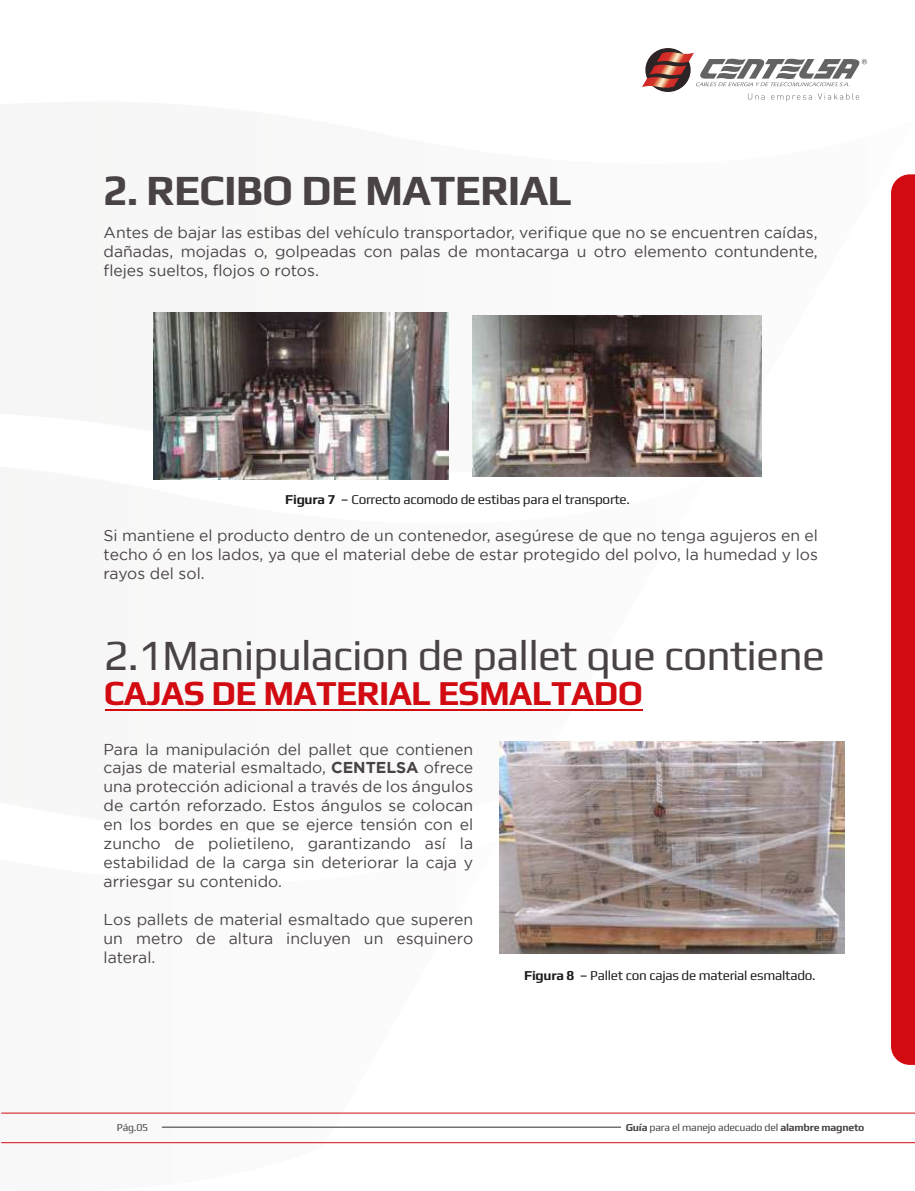
<style>
.page{position:relative;width:915px;height:1191px;background:#fff}
.page>*{position:absolute;margin:0;border:0;box-sizing:border-box;transform-origin:0 0}
.t1{font:42.75px "Play";letter-spacing:-.02em;color:#494346}
.t2{font:700 42.75px "Play";letter-spacing:-.02em;color:#494346}
.t3{font:700 34.8px "Play";letter-spacing:-.02em;color:#d20a11}
.t4{font:15.75px/18.9px "Gotham";color:#494346;text-align:justify}
.t5{font:13.5px "Play";letter-spacing:-.02em;color:#1d1d1b}
.t6{font:10.5px "Play";letter-spacing:-.02em;color:#494346}
.s1{font-weight:700}
</style>
<div class="page">
<svg style="left:1px;top:1113px;width:498px;height:31px"></svg>
<hr style="left:105px;top:708px;width:537px;height:2px;background:#d20a11">
<hr style="left:1px;top:1142px;width:913px;height:1px;background:#d20a11">
<hr style="left:1px;top:1112px;width:913px;height:1px;background:#d20a11">
<hr style="left:162px;top:1126px;width:458px;height:1px;background:#494346">
<div style="left:645px;top:48px;width:45px;height:44px;background:#2d2426;border-radius:50%"></div>
<svg style="left:642px;top:52px;width:224px;height:49px"></svg>
<div style="left:891px;top:174px;width:23px;height:891px;background:#d20a11"></div>
<img style="left:153px;top:313px;width:295px;height:166px">
<img style="left:472px;top:315px;width:289px;height:162px">
<img style="left:499px;top:741px;width:345px;height:212px">
<h1 class="t2" style="left:103px;top:160px;width:470px">2. RECIBO DE MATERIAL</h1>
<p class="t4" style="left:103px;top:223px;width:715px">Antes de bajar las estibas del vehículo transportador, verifique que no se encuentren caídas, dañadas, mojadas o, golpeadas con palas de montacarga u otro elemento contundente, flejes sueltos, flojos o rotos.</p>
<p class="t5" style="left:285px;top:490px;width:346px"><span class="s1">Figura 7</span> – Correcto acomodo de estibas para el transporte.</p>
<p class="t4" style="left:103px;top:525px;width:715px">Si mantiene el producto dentro de un contenedor, asegúrese de que no tenga agujeros en el techo ó en los lados, ya que el material debe de estar protegido del polvo, la humedad y los rayos del sol.</p>
<h1 class="t1" style="left:104px;top:626px;width:722px">2.1Manipulacion de pallet que contiene</h1>
<h2 class="t3" style="left:104px;top:668px;width:540px">CAJAS DE MATERIAL ESMALTADO</h2>
<p class="t4" style="left:103px;top:739px;width:371px">Para la manipulación del pallet que contienen cajas de material esmaltado, <span class="s1">CENTELSA</span> ofrece una protección adicional a través de los ángulos de cartón reforzado. Estos ángulos se colocan en los bordes en que se ejerce tensión con el zuncho de polietileno, garantizando así la estabilidad de la carga sin deteriorar la caja y arriesgar su contenido.</p>
<p class="t4" style="left:103px;top:909px;width:371px">Los pallets de material esmaltado que superen un metro de altura incluyen un esquinero lateral.</p>
<p class="t5" style="left:524px;top:965px;width:293px"><span class="s1">Figura 8</span> – Pallet con cajas de material esmaltado.</p>
<p class="t6" style="left:117px;top:1120px;width:33px">Pág.05</p>
<p class="t6" style="left:625px;top:1120px;width:240px"><span class="s1">Guía</span> para el manejo adecuado del <span class="s1">alambre magneto</span></p>
</div>
